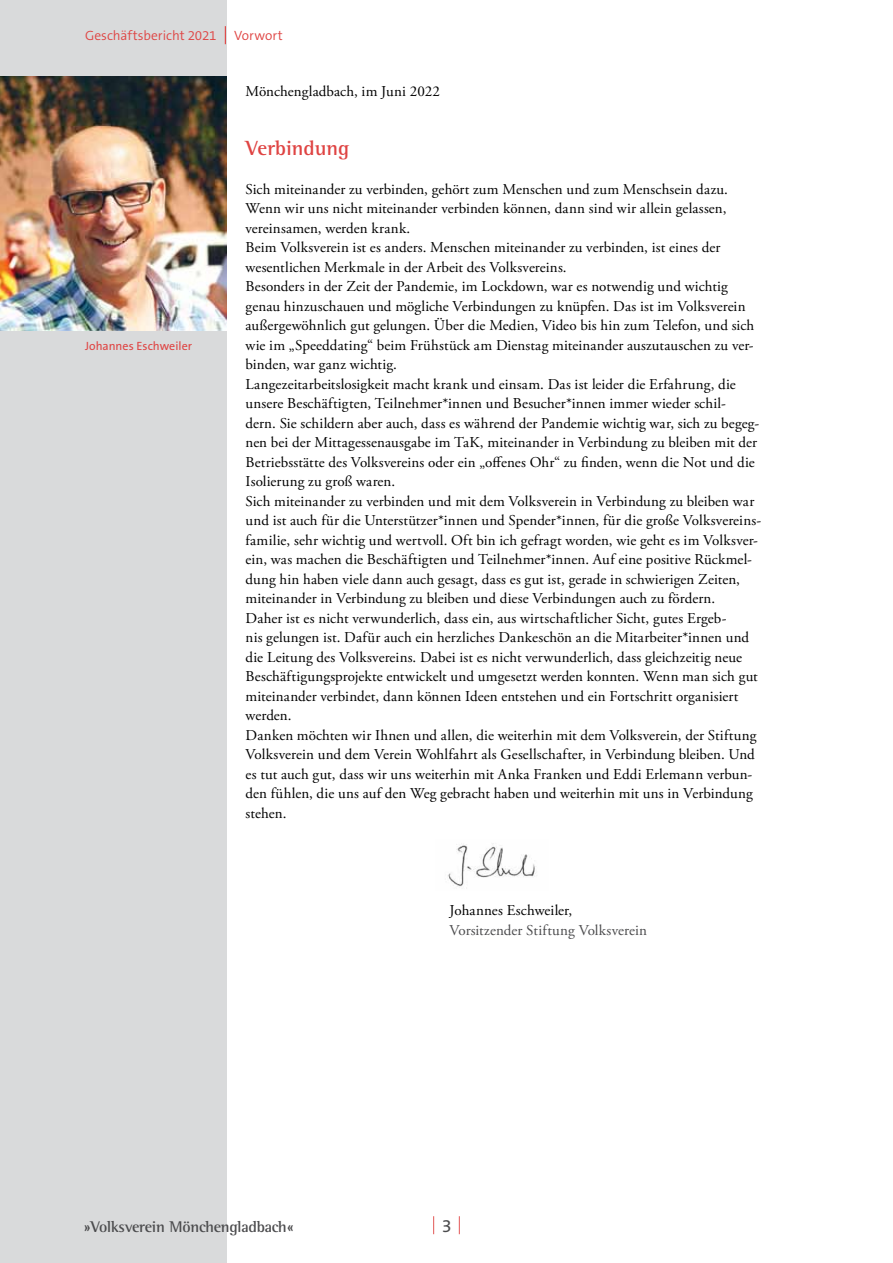
<style>
.page{position:relative;width:893px;height:1263px;background:#fff}
.page>*{position:absolute;margin:0;border:0;box-sizing:border-box;transform-origin:0 0}
.t1{font:700 21px "Rotis Semi Serif";color:#df4443}
.t2{font:18px "The Sans B5 Plain";color:#4b4b4d}
.t3{font:700 15.9px "Rotis Semi Serif";letter-spacing:-.02em;color:#4b4b4d}
.t4{font:15px/19.5px "Adobe Garamond Pro";letter-spacing:.005em;color:#000}
.t5{font:15px "Adobe Garamond Pro";color:#4b4b4d}
.t6{font:300 13.5px "The Sans B4";color:#df4443}
.t7{font:12px "The Sans B5 Plain";color:#df4443}
</style>
<div class="page">
<div style="left:0;top:0;width:226px;height:1263px;background:#d9dadb"></div>
<svg style="left:433px;top:1216px;width:1px;height:18px"></svg>
<svg style="left:459px;top:1216px;width:1px;height:18px"></svg>
<svg style="left:225px;top:26px;width:1px;height:18px"></svg>
<img style="left:448px;top:843px;width:88px;height:46px">
<img style="left:0;top:77px;width:226px;height:253px">
<p class="t6" style="left:85px;top:29px;width:133px">Geschäftsbericht 2021</p>
<p class="t6" style="left:234px;top:29px;width:50px">Vorwort</p>
<p class="t7" style="left:85px;top:339px;width:109px">Johannes Eschweiler</p>
<p class="t4" style="left:246px;top:82px;width:196px">Mönchengladbach, im Juni 2022</p>
<h1 class="t1" style="left:246px;top:135px;width:105px">Verbindung</h1>
<p class="t4" style="left:246px;top:180px;width:517px">Sich miteinander zu verbinden, gehört zum Menschen und zum Menschsein dazu.<br>Wenn wir uns nicht miteinander verbinden können, dann sind wir allein gelassen, vereinsamen, werden krank.<br>Beim Volksverein ist es anders. Menschen miteinander zu verbinden, ist eines der wesentlichen Merkmale in der Arbeit des Volksvereins.<br>Besonders in der Zeit der Pandemie, im Lockdown, war es notwendig und wichtig genau hinzuschauen und mögliche Verbindungen zu knüpfen. Das ist im Volksverein außergewöhnlich gut gelungen. Über die Medien, Video bis hin zum Telefon, und sich wie im „Speeddating“ beim Frühstück am Dienstag miteinander auszutauschen zu ver&shy;binden, war ganz wichtig.<br>Langezeitarbeitslosigkeit macht krank und einsam. Das ist leider die Erfahrung, die unsere Beschäftigten, Teilnehmer*innen und Besucher*innen immer wieder schil-<br>dern. Sie schildern aber auch, dass es während der Pandemie wichtig war, sich zu begeg&shy;nen bei der Mittagessenausgabe im TaK, miteinander in Verbindung zu bleiben mit der Betriebsstätte des Volksvereins oder ein „offenes Ohr“ zu finden, wenn die Not und die Isolierung zu groß waren.<br>Sich miteinander zu verbinden und mit dem Volksverein in Verbindung zu bleiben war und ist auch für die Unterstützer*innen und Spender*innen, für die große Volksvereins&shy;familie, sehr wichtig und wertvoll. Oft bin ich gefragt worden, wie geht es im Volksver&shy;ein, was machen die Beschäftigten und Teilnehmer*innen. Auf eine positive Rückmel&shy;dung hin haben viele dann auch gesagt, dass es gut ist, gerade in schwierigen Zeiten, miteinander in Verbindung zu bleiben und diese Verbindungen auch zu fördern.<br>Daher ist es nicht verwunderlich, dass ein, aus wirtschaftlicher Sicht, gutes Ergeb-<br>nis gelungen ist. Dafür auch ein herzliches Dankeschön an die Mitarbeiter*innen und die Leitung des Volksvereins. Dabei ist es nicht verwunderlich, dass gleichzeitig neue Beschäftigungsprojekte entwickelt und umgesetzt werden konnten. Wenn man sich gut miteinander verbindet, dann können Ideen entstehen und ein Fortschritt organisiert werden.<br>Danken möchten wir Ihnen und allen, die weiterhin mit dem Volksverein, der Stiftung Volksverein und dem Verein Wohlfahrt als Gesellschafter, in Verbindung bleiben. Und es tut auch gut, dass wir uns weiterhin mit Anka Franken und Eddi Erlemann verbun&shy;den fühlen, die uns auf den Weg gebracht haben und weiterhin mit uns in Verbindung stehen.</p>
<p class="t4" style="left:449px;top:901px;width:124px">Johannes Eschweiler,</p>
<p class="t5" style="left:449px;top:921px;width:199px">Vorsitzender Stiftung Volksverein</p>
<p class="t3" style="left:84px;top:1217px;width:211px">»Volksverein Mönchengladbach«</p>
<p class="t2" style="left:442px;top:1216px;width:11px">3</p>
</div>
